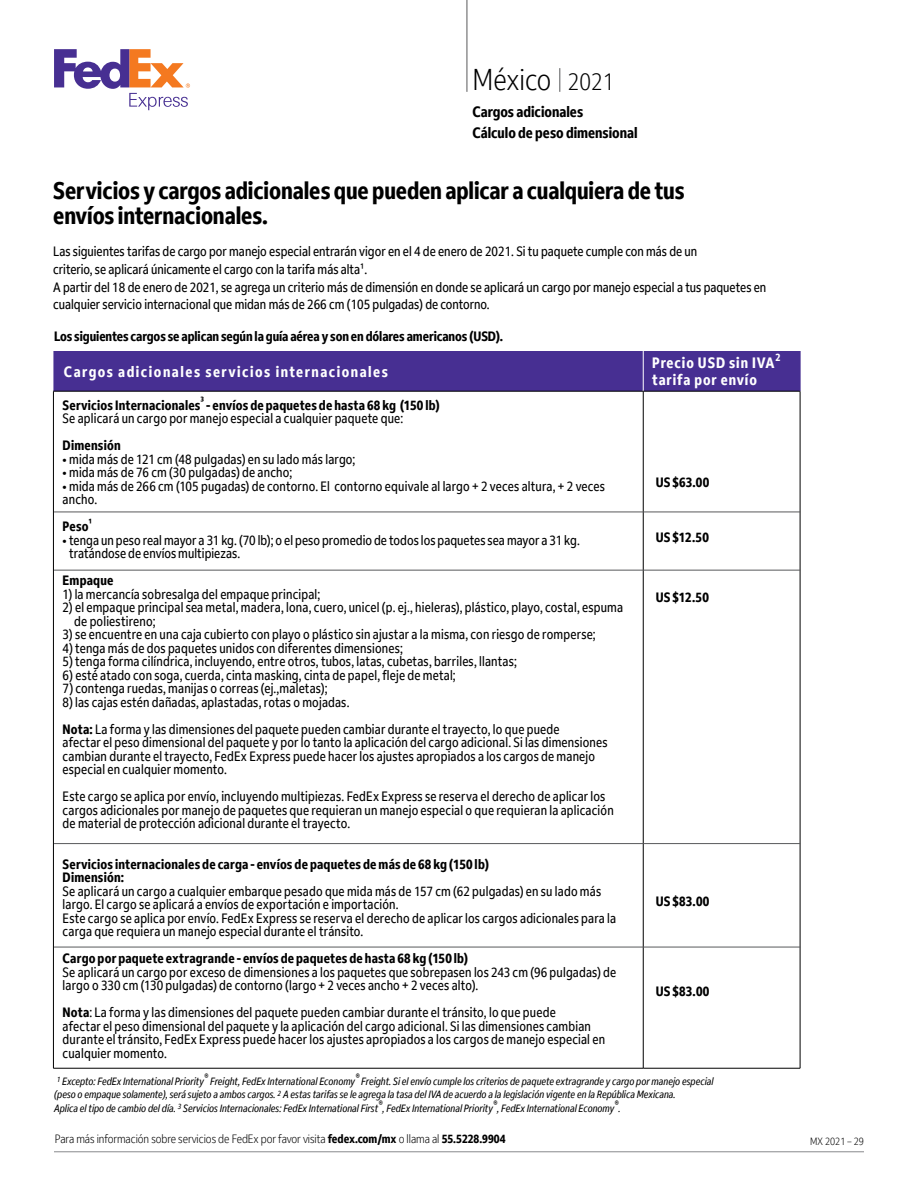
<style>
.page{position:relative;width:918px;height:1188px;background:#fff}
.page>*{position:absolute;margin:0;border:0;box-sizing:border-box;transform-origin:0 0}
.t1{font:300 condensed 30px "Fed Ex Sans";color:#000}
.t2{font:700 condensed 24px/25.5px "Fed Ex Sans";letter-spacing:-.005em;color:#000}
.t3{font:700 condensed 15px "Fed Ex Sans";letter-spacing:.1em;color:#fff}
.t4{font:700 condensed 15px/21px "Fed Ex Sans";color:#000}
.t5{font:700 condensed 15px "Fed Ex Sans";letter-spacing:.06em;color:#fff}
.t6{font:condensed 13.5px/13.5px "Fed Ex Sans";letter-spacing:.015em;color:#000}
.t7{font:700 condensed 13.5px/13.5px "Fed Ex Sans";letter-spacing:.015em;color:#000}
.t8{font:700 condensed 13.5px "Fed Ex Sans";letter-spacing:-.005em;color:#000}
.t9{font:300 condensed 12px "Fed Ex Sans";letter-spacing:-.005em;color:#000}
.t10{font:italic condensed 10.5px/13.5px "Fed Ex Sans";color:#000}
.t11{font:300 condensed 10.5px "Fed Ex Sans";color:#000}
.t12{font:700 condensed 10.5px "Fed Ex Sans";color:#fff}
.s1{font-size:24px}
.s2{font-weight:400}
.s3{font-weight:700}
</style>
<div class="page">
<svg style="left:54px;top:49px;width:136px;height:61px"></svg>
<hr style="left:54px;top:1152px;width:810px;height:1px;background:#888a8d">
<svg style="left:559px;top:68px;width:1px;height:24px"></svg>
<hr style="left:467px;top:0;width:1px;height:92px;background:#58595b">
<div style="left:53px;top:351px;width:747px;height:40px;background:#472f92"></div>
<hr style="left:53px;top:391px;width:590px;height:1px;background:#000">
<hr style="left:800px;top:391px;width:1px;height:677px;background:#000">
<hr style="left:53px;top:1068px;width:590px;height:1px;background:#000">
<hr style="left:53px;top:391px;width:1px;height:677px;background:#000">
<hr style="left:643px;top:391px;width:1px;height:677px;background:#000">
<hr style="left:643px;top:1068px;width:157px;height:1px;background:#000">
<hr style="left:643px;top:351px;width:1px;height:40px;background:#fff">
<hr style="left:643px;top:391px;width:157px;height:1px;background:#000">
<hr style="left:800px;top:351px;width:1px;height:40px;background:#472f92">
<hr style="left:54px;top:512px;width:746px;height:1px;background:#58595b">
<hr style="left:54px;top:570px;width:746px;height:1px;background:#58595b">
<hr style="left:54px;top:843px;width:746px;height:1px;background:#58595b">
<hr style="left:54px;top:947px;width:746px;height:1px;background:#58595b">
<h1 class="t1" style="left:472px;top:62px;width:143px">México <span class="s1">2021</span></h1>
<p class="t4" style="left:472px;top:102px;width:167px">Cargos adicionales<br>Cálculo de peso dimensional</p>
<h2 class="t2" style="left:53px;top:177px;width:633px">Servicios y cargos adicionales que pueden aplicar a cualquiera de tus envíos internacionales.</h2>
<p class="t6" style="left:53px;top:242px;width:715px;line-height:18px">Las siguientes tarifas de cargo por manejo especial entrarán vigor en el 4 de enero de 2021. Si tu paquete cumple con más de un<br>criterio, se aplicará únicamente el cargo con la tarifa más alta¹.<br>A partir del 18 de enero de 2021, se agrega un criterio más de dimensión en donde se aplicará un cargo por manejo especial a tus paquetes en cualquier servicio internacional que midan más de 266 cm (105 pulgadas) de contorno.</p>
<p class="t8" style="left:54px;top:328px;width:451px">Los siguientes cargos se aplican según la guía aérea y son en dólares americanos (USD).</p>
<p class="t3" style="left:64px;top:363px;width:326px">Cargos adicionales servicios internacionales</p>
<p class="t7" style="left:63px;top:398px;width:379px">Servicios Internacionales<sup>3</sup> - envíos de paquetes de hasta 68 kg (150 lb)<br><span class="s2">Se aplicará un cargo por manejo especial a cualquier paquete que:</span></p>
<p class="t7" style="left:63px;top:439px;width:60px">Dimensión</p>
<p class="t6" style="left:63px;top:452px;width:294px">• mida más de 121 cm (48 pulgadas) en su lado más largo;</p>
<p class="t6" style="left:63px;top:466px;width:231px">• mida más de 76 cm (30 pulgadas) de ancho;</p>
<p class="t6" style="left:63px;top:479px;width:544px">• mida más de 266 cm (105 pugadas) de contorno. El contorno equivale al largo + 2 veces altura, + 2 veces ancho.</p>
<p class="t7" style="left:63px;top:520px;width:31px">Peso<sup>1</sup></p>
<p class="t6" style="left:69px;top:533px;width:512px;text-indent:-7px">• tenga un peso real mayor a 31 kg. (70 lb); o el peso promedio de todos los paquetes sea mayor a 31 kg. tratándose de envíos multipiezas.</p>
<p class="t7" style="left:63px;top:574px;width:52px">Empaque</p>
<p class="t6" style="left:63px;top:587px;width:259px">1) la mercancía sobresalga del empaque principal;</p>
<p class="t6" style="left:74px;top:601px;width:550px;text-indent:-12px">2) el empaque principal sea metal, madera, lona, cuero, unicel (p. ej., hieleras), plástico, playo, costal, espuma de poliestireno;</p>
<p class="t6" style="left:63px;top:628px;width:535px">3) se encuentre en una caja cubierto con playo o plástico sin ajustar a la misma, con riesgo de romperse;</p>
<p class="t6" style="left:63px;top:641px;width:342px">4) tenga más de dos paquetes unidos con diferentes dimensiones;</p>
<p class="t6" style="left:63px;top:655px;width:456px">5) tenga forma cilíndrica, incluyendo, entre otros, tubos, latas, cubetas, barriles, llantas;</p>
<p class="t6" style="left:63px;top:668px;width:395px">6) esté atado con soga, cuerda, cinta masking, cinta de papel, fleje de metal;</p>
<p class="t6" style="left:63px;top:682px;width:266px">7) contenga ruedas, manijas o correas (ej.,maletas);</p>
<p class="t6" style="left:63px;top:689px;width:499px;line-height:27px">8) las cajas estén dañadas, aplastadas, rotas o mojadas.<br><span class="s3">Nota:</span> La forma y las dimensiones del paquete pueden cambiar durante el trayecto, lo que puede</p>
<p class="t6" style="left:63px;top:736px;width:546px">afectar el peso dimensional del paquete y por lo tanto la aplicación del cargo adicional. Si las dimensiones cambian durante el trayecto, FedEx Express puede hacer los ajustes apropiados a los cargos de manejo especial en cualquier momento.</p>
<p class="t6" style="left:63px;top:790px;width:553px">Este cargo se aplica por envío, incluyendo multipiezas. FedEx Express se reserva el derecho de aplicar los cargos adicionales por manejo de paquetes que requieran un manejo especial o que requieran la aplicación de material de protección adicional durante el trayecto.</p>
<p class="t7" style="left:63px;top:857px;width:428px">Servicios internacionales de carga - envíos de paquetes de más de 68 kg (150 lb)<br>Dimensión:</p>
<p class="t6" style="left:63px;top:884px;width:555px">Se aplicará un cargo a cualquier embarque pesado que mida más de 157 cm (62 pulgadas) en su lado más largo. El cargo se aplicará a envíos de exportación e importación.<br>Este cargo se aplica por envío. FedEx Express se reserva el derecho de aplicar los cargos adicionales para la carga que requiera un manejo especial durante el tránsito.</p>
<p class="t7" style="left:63px;top:952px;width:407px">Cargo por paquete extragrande - envíos de paquetes de hasta 68 kg (150 lb)</p>
<p class="t6" style="left:63px;top:965px;width:555px">Se aplicará un cargo por exceso de dimensiones a los paquetes que sobrepasen los 243 cm (96 pulgadas) de largo o 330 cm (130 pulgadas) de contorno (largo + 2 veces ancho + 2 veces alto).</p>
<p class="t6" style="left:63px;top:1006px;width:544px"><span class="s3">Nota</span>: La forma y las dimensiones del paquete pueden cambiar durante el tránsito, lo que puede<br>afectar el peso dimensional del paquete y la aplicación del cargo adicional. Si las dimensiones cambian durante el tránsito, FedEx Express puede hacer los ajustes apropiados a los cargos de manejo especial en cualquier momento.</p>
<p class="t5" style="left:652px;top:354px;width:124px">Precio USD sin IVA</p>
<p class="t12" style="left:776px;top:351px;width:7px">2</p>
<p class="t5" style="left:652px;top:371px;width:106px">tarifa por envío</p>
<p class="t7" style="left:656px;top:476px;width:55px">US $63.00</p>
<p class="t7" style="left:656px;top:531px;width:55px">US $12.50</p>
<p class="t7" style="left:656px;top:591px;width:55px">US $12.50</p>
<p class="t7" style="left:656px;top:894px;width:55px">US $83.00</p>
<p class="t7" style="left:656px;top:984px;width:55px">US $83.00</p>
<p class="t10" style="left:54px;top:1074px;width:661px"><sup>1</sup> Excepto: FedEx International Priority® Freight, FedEx International Economy® Freight. Si el envío cumple los criterios de paquete extragrande y cargo por manejo especial (peso o empaque solamente), será sujeto a ambos cargos. <sup>2</sup> A estas tarifas se le agrega la tasa del IVA de acuerdo a la legislación vigente en la República Mexicana.<br>Aplica el tipo de cambio del día. <sup>3</sup> Servicios Internacionales: FedEx International First®, FedEx International Priority®, FedEx International Economy®.</p>
<p class="t9" style="left:55px;top:1132px;width:452px">Para más información sobre servicios de FedEx por favor visita <span class="s3">fedex.com/mx</span> o llama al <span class="s3">55.5228.9904</span></p>
<p class="t11" style="left:810px;top:1135px;width:55px">MX 2021 – 29</p>
</div>
